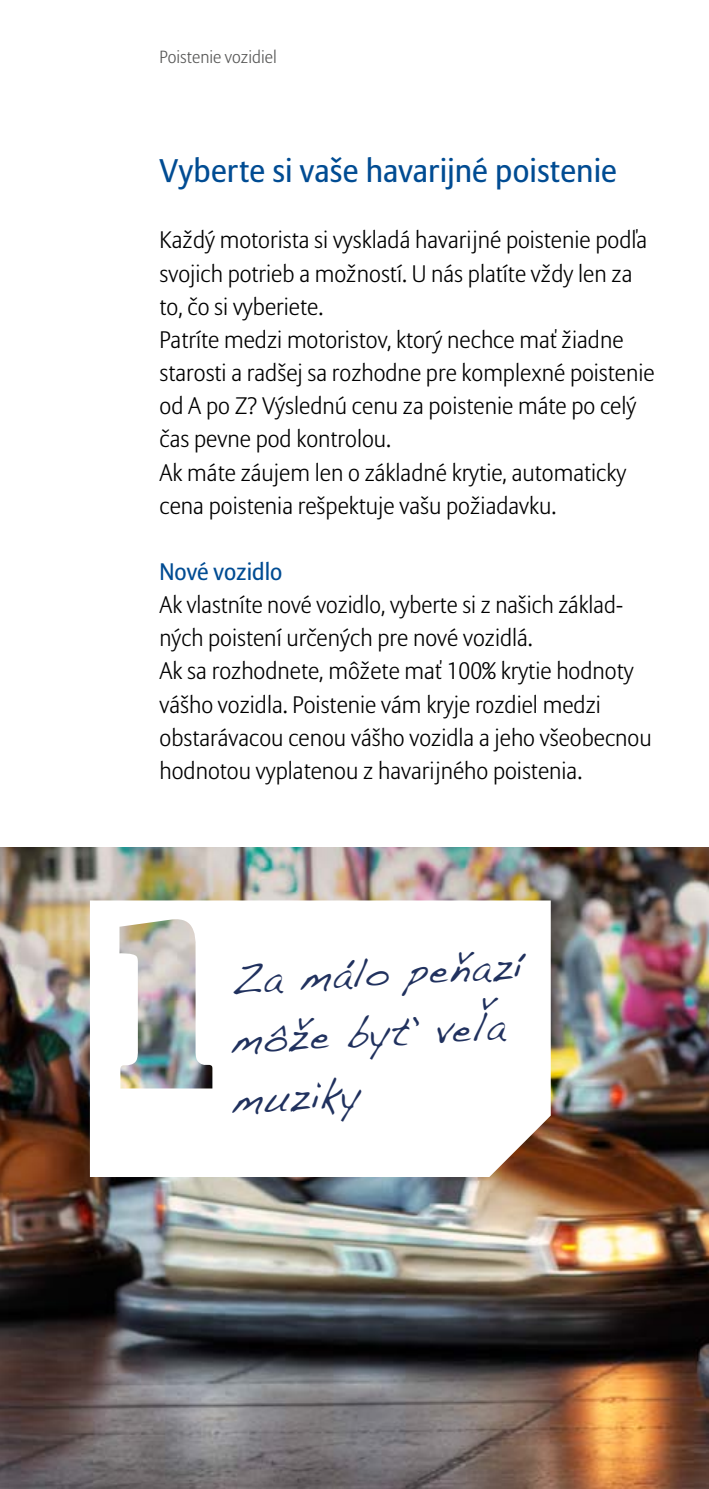
<style>
.page{position:relative;width:709px;height:1489px;background:#fff}
.page>*{position:absolute;margin:0;border:0;box-sizing:border-box;transform-origin:0 0}
.t1{font:40px/60px "Handwriting Dakota";color:#20315e;scale:.95 1}
.t2{font:32.5px "Allianz Sans";letter-spacing:.005em;color:#004c93}
.t3{font:300 23.75px/33.2px "Allianz Sans";color:#000}
.t4{font:23.75px "Allianz Sans";color:#004c93}
.t5{font:300 17.5px "Allianz Sans";color:#575756}
</style>
<div class="page">
<img style="left:0;top:847px;width:709px;height:641px">
<svg style="left:90px;top:900px;width:461px;height:276px"></svg>
<p class="t5" style="left:159px;top:46px;width:119px">Poistenie vozidiel</p>
<h2 class="t2" style="left:159px;top:151px;width:459px">Vyberte si vaše havarijné poistenie</h2>
<p class="t3" style="left:159px;top:225px;width:497px">Každý motorista si vyskladá havarijné poistenie podľa svojich potrieb a možností. U nás platíte vždy len za to, čo si vyberiete.<br>Patríte medzi motoristov, ktorý nechce mať žiadne starosti a radšej sa rozhodne pre komplexné poistenie od A po Z? Výslednú cenu za poistenie máte po celý čas pevne pod kontrolou.<br>Ak máte záujem len o základné krytie, automaticky cena poistenia rešpektuje vašu požiadavku.</p>
<p class="t4" style="left:159px;top:557px;width:124px">Nové vozidlo</p>
<p class="t3" style="left:159px;top:589px;width:494px">Ak vlastníte nové vozidlo, vyberte si z našich základ&shy;ných poistení určených pre nové vozidlá.<br>Ak sa rozhodnete, môžete mať 100% krytie hodnoty vášho vozidla. Poistenie vám kryje rozdiel medzi obstarávacou cenou vášho vozidla a jeho všeobecnou hodnotou vyplatenou z havarijného poistenia.</p>
<h1 class="t1" style="left:223px;top:949px;width:316px;rotate:-3deg">Za málo peňazí môže byť veľa muziky</h1>
</div>
